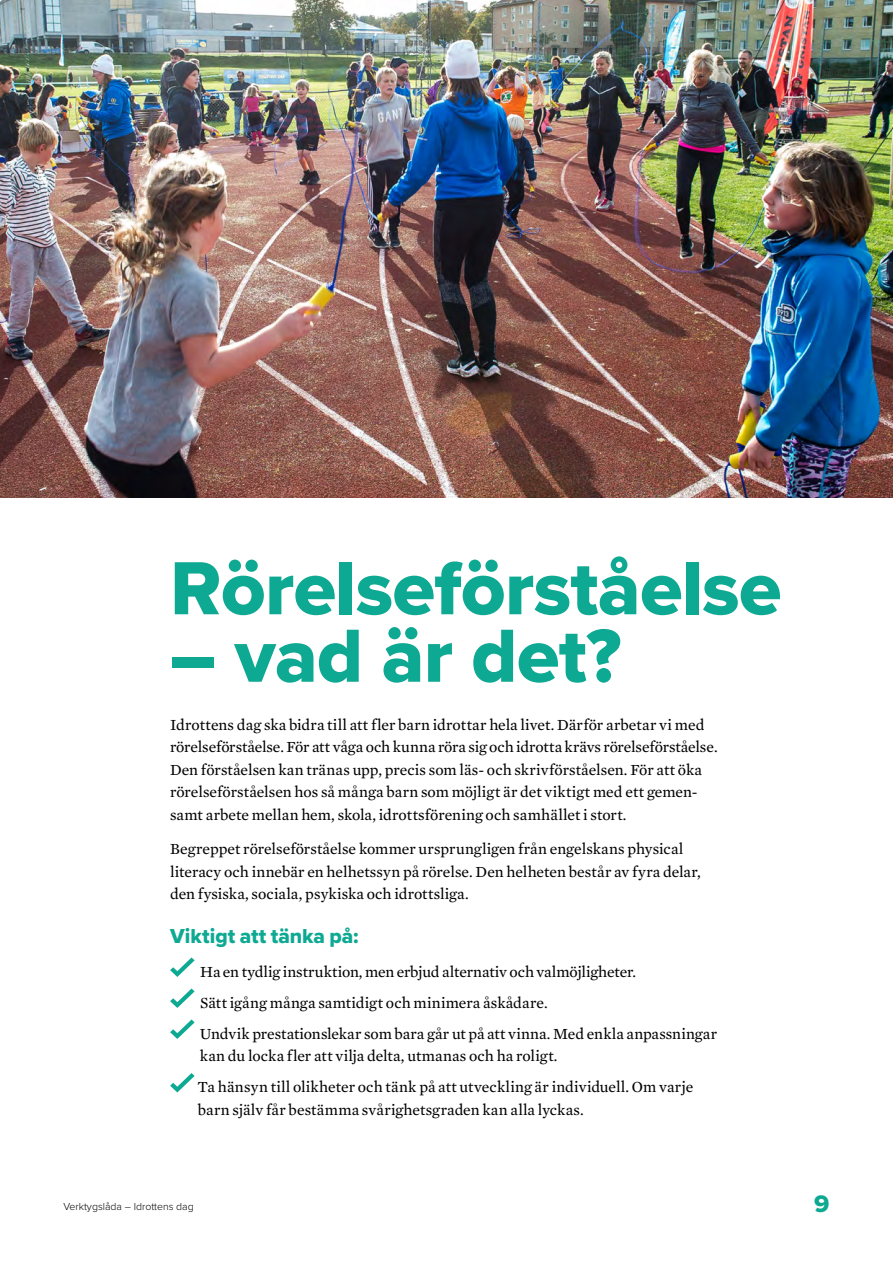
<style>
.page{position:relative;width:893px;height:1263px;background:#fff}
.page>*{position:absolute;margin:0;border:0;box-sizing:border-box;transform-origin:0 0}
.t1{font:78px "Proxima Nova Extrabld";letter-spacing:-.01em;color:#0da993}
.t2{font:24.75px "Proxima Nova Extrabld";color:#0da993}
.t3{font:21px "Proxima Nova Extrabld";color:#0da993}
.t4{font:15.75px/22.5px "Mercury Text G2";color:#000}
.t5{font:300 10.5px "Proxima Nova";color:#000}
</style>
<div class="page">
<svg style="left:170px;top:957px;width:25px;height:20px"></svg>
<svg style="left:170px;top:988px;width:25px;height:20px"></svg>
<svg style="left:170px;top:1019px;width:25px;height:20px"></svg>
<svg style="left:170px;top:1073px;width:25px;height:19px"></svg>
<img style="left:0;top:0;width:893px;height:498px">
<h1 class="t1" style="left:170px;top:530px;width:613px">Rörelseförståelse</h1>
<h1 class="t1" style="left:170px;top:598px;width:453px">– vad är det?</h1>
<p class="t4" style="left:170px;top:713px;width:549px">Idrottens dag ska bidra till att fler barn idrottar hela livet. Därför arbetar vi med rörelseförståelse. För att våga och kunna röra sig och idrotta krävs rörelseförståelse.<br>Den förståelsen kan tränas upp, precis som läs- och skrivförståelsen. För att öka rörelseförståelsen hos så många barn som möjligt är det viktigt med ett gemen&shy;samt arbete mellan hem, skola, idrottsförening och samhället i stort.</p>
<p class="t4" style="left:170px;top:838px;width:532px">Begreppet rörelseförståelse kommer ursprungligen från engelskans physical literacy och innebär en helhetssyn på rörelse. Den helheten består av fyra delar, den fysiska, sociala, psykiska och idrottsliga.</p>
<h3 class="t3" style="left:170px;top:920px;width:190px">Viktigt att tänka på:</h3>
<p class="t4" style="left:200px;top:956px;width:519px;line-height:31px">Ha en tydlig instruktion, men erbjud alternativ och valmöjligheter.<br>Sätt igång många samtidigt och minimera åskådare.<br>Undvik prestationslekar som bara går ut på att vinna. Med enkla anpassningar</p>
<p class="t4" style="left:197px;top:1041px;width:498px;line-height:31px">kan du locka fler att vilja delta, utmanas och ha roligt.<br>Ta hänsyn till olikheter och tänk på att utveckling är individuell. Om varje</p>
<p class="t4" style="left:198px;top:1098px;width:387px">barn själv får bestämma svårighetsgraden kan alla lyckas.</p>
<p class="t5" style="left:63px;top:1199px;width:132px">Verktygslåda – Idrottens dag</p>
<h2 class="t2" style="left:814px;top:1186px;width:17px">9</h2>
</div>
